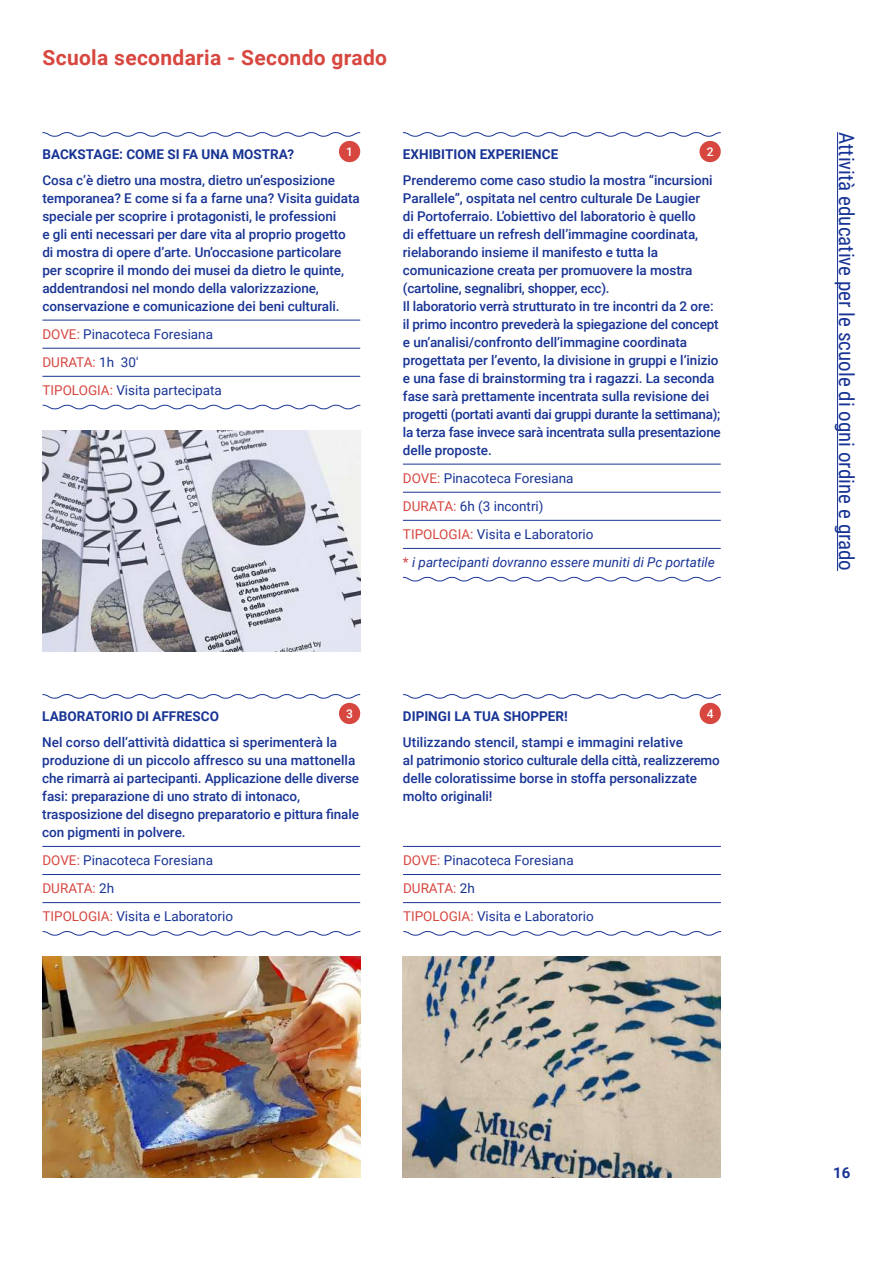
<style>
.page{position:relative;width:893px;height:1263px;background:#fff}
.page>*{position:absolute;margin:0;border:0;box-sizing:border-box;transform-origin:0 0}
.t1{font:21px "Roboto Condensed";color:#183495}
.t2{font:700 21px "Roboto";letter-spacing:.015em;color:#d74740}
.t3{font:700 15px "Roboto";color:#183495}
.t4{font:500 13.5px/18px "Roboto";letter-spacing:-.005em;color:#183495}
.t5{font:13.5px/27.9px "Roboto";color:#183495}
.t6{font:700 13.5px "Roboto";color:#183495}
.t7{font:500 12px "Roboto";color:#fff}
.s1{color:#d74740}
.s2{font-style:italic}
</style>
<div class="page">
<div style="left:699px;top:141px;width:22px;height:21px;background:#d74740;border-radius:50%"></div>
<svg style="left:403px;top:576px;width:318px;height:6px"></svg>
<hr style="left:403px;top:464px;width:318px;height:1px;background:#183495">
<hr style="left:403px;top:492px;width:318px;height:1px;background:#183495">
<hr style="left:403px;top:520px;width:318px;height:1px;background:#183495">
<hr style="left:403px;top:548px;width:318px;height:1px;background:#183495">
<svg style="left:403px;top:132px;width:318px;height:5px"></svg>
<div style="left:339px;top:141px;width:21px;height:21px;background:#d74740;border-radius:50%"></div>
<img style="left:43px;top:430px;width:317px;height:222px">
<svg style="left:42px;top:404px;width:319px;height:6px"></svg>
<hr style="left:42px;top:320px;width:318px;height:1px;background:#183495">
<hr style="left:42px;top:348px;width:318px;height:1px;background:#183495">
<hr style="left:42px;top:376px;width:318px;height:1px;background:#183495">
<svg style="left:42px;top:132px;width:319px;height:5px"></svg>
<div style="left:339px;top:703px;width:21px;height:21px;background:#d74740;border-radius:50%"></div>
<svg style="left:42px;top:931px;width:319px;height:5px"></svg>
<hr style="left:42px;top:846px;width:318px;height:1px;background:#183495">
<hr style="left:42px;top:874px;width:318px;height:1px;background:#183495">
<hr style="left:42px;top:902px;width:318px;height:1px;background:#183495">
<svg style="left:42px;top:694px;width:319px;height:5px"></svg>
<img style="left:43px;top:957px;width:317px;height:221px">
<div style="left:700px;top:703px;width:21px;height:21px;background:#d74740;border-radius:50%"></div>
<svg style="left:403px;top:931px;width:319px;height:5px"></svg>
<hr style="left:403px;top:846px;width:318px;height:1px;background:#183495">
<hr style="left:403px;top:874px;width:318px;height:1px;background:#183495">
<hr style="left:403px;top:902px;width:318px;height:1px;background:#183495">
<svg style="left:403px;top:694px;width:318px;height:5px"></svg>
<img style="left:403px;top:957px;width:318px;height:221px">
<hr style="left:837px;top:132px;width:1px;height:439px;background:#183495">
<h1 class="t2" style="left:43px;top:42px;width:346px">Scuola secondaria - Secondo grado</h1>
<p class="t6" style="left:42px;top:144px;width:253px">BACKSTAGE: COME SI FA UNA MOSTRA?</p>
<p class="t6" style="left:403px;top:144px;width:157px">EXHIBITION EXPERIENCE</p>
<p class="t7" style="left:707px;top:144px;width:8px">2</p>
<p class="t4" style="left:403px;top:170px;width:319px">Prenderemo come caso studio la mostra “incursioni Parallele”, ospitata nel centro culturale De Laugier<br>di Portoferraio. L’obiettivo del laboratorio è quello<br>di effettuare un refresh dell’immagine coordinata, rielaborando insieme il manifesto e tutta la comunicazione creata per promuovere la mostra (cartoline, segnalibri, shopper, ecc).<br>Il laboratorio verrà strutturato in tre incontri da 2 ore: il primo incontro prevederà la spiegazione del concept e un’analisi/confronto dell’immagine coordinata progettata per l’evento, la divisione in gruppi e l’inizio e una fase di brainstorming tra i ragazzi. La seconda fase sarà prettamente incentrata sulla revisione dei progetti (portati avanti dai gruppi durante la settimana); la terza fase invece sarà incentrata sulla presentazione delle proposte.</p>
<p class="t7" style="left:346px;top:144px;width:8px">1</p>
<p class="t4" style="left:42px;top:170px;width:319px">Cosa c’è dietro una mostra, dietro un’esposizione temporanea? E come si fa a farne una? Visita guidata speciale per scoprire i protagonisti, le professioni<br>e gli enti necessari per dare vita al proprio progetto di mostra di opere d’arte. Un’occasione particolare per scoprire il mondo dei musei da dietro le quinte, addentrandosi nel mondo della valorizzazione, conservazione e comunicazione dei beni culturali.</p>
<p class="t5" style="left:42px;top:320px;width:181px"><span class="s1">DOVE:</span> Pinacoteca Foresiana<br><span class="s1">DURATA:</span> 1h 30'<br><span class="s1">TIPOLOGIA:</span> Visita partecipata</p>
<p class="t5" style="left:403px;top:463px;width:313px"><span class="s1">DOVE:</span> Pinacoteca Foresiana<br><span class="s1">DURATA:</span> 6h (3 incontri)<br><span class="s1">TIPOLOGIA:</span> Visita e Laboratorio<br><span class="s1">*</span> <span class="s2">i partecipanti dovranno essere muniti di Pc portatile</span></p>
<p class="t6" style="left:42px;top:706px;width:178px">LABORATORIO DI AFFRESCO</p>
<p class="t7" style="left:346px;top:706px;width:8px">3</p>
<p class="t4" style="left:42px;top:732px;width:318px">Nel corso dell’attività didattica si sperimenterà la produzione di un piccolo affresco su una mattonella che rimarrà ai partecipanti. Applicazione delle diverse fasi: preparazione di uno strato di intonaco, trasposizione del disegno preparatorio e pittura finale con pigmenti in polvere.</p>
<p class="t5" style="left:42px;top:846px;width:192px"><span class="s1">DOVE:</span> Pinacoteca Foresiana<br><span class="s1">DURATA:</span> 2h<br><span class="s1">TIPOLOGIA:</span> Visita e Laboratorio</p>
<p class="t6" style="left:403px;top:706px;width:166px">DIPINGI LA TUA SHOPPER!</p>
<p class="t7" style="left:707px;top:706px;width:8px">4</p>
<p class="t4" style="left:403px;top:732px;width:318px">Utilizzando stencil, stampi e immagini relative<br>al patrimonio storico culturale della città, realizzeremo delle coloratissime borse in stoffa personalizzate molto originali!</p>
<p class="t5" style="left:403px;top:846px;width:192px"><span class="s1">DOVE:</span> Pinacoteca Foresiana<br><span class="s1">DURATA:</span> 2h<br><span class="s1">TIPOLOGIA:</span> Visita e Laboratorio</p>
<h1 class="t1" style="left:861px;top:132px;width:440px;rotate:90deg">Attività educative per le scuole di ogni ordine e grado</h1>
<p class="t3" style="left:833px;top:1162px;width:19px">16</p>
</div>
